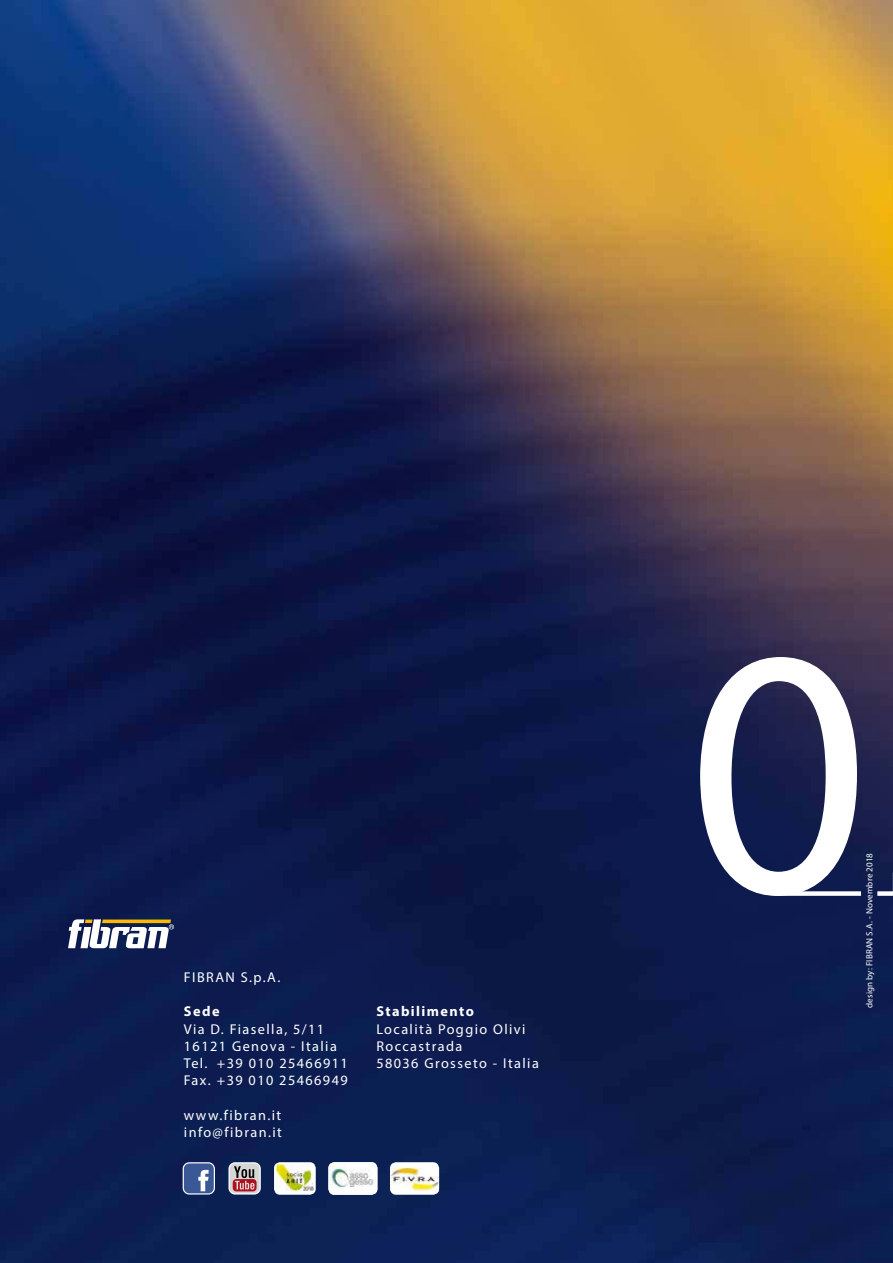
<style>
.page{position:relative;width:893px;height:1263px;background:#fff}
.page>*{position:absolute;margin:0;border:0;box-sizing:border-box;transform-origin:0 0}
.t1{font:355.5px "Myriad Pro";color:#fff}
.t2{font:14.25px/17.2px "Myriad Pro";letter-spacing:.1em;color:#fff}
.t3{font:700 14.25px "Myriad Pro";letter-spacing:.1em;color:#fff}
.t4{font:9px "Myriad Pro";letter-spacing:.015em;color:#fff}
</style>
<div class="page">
<img style="left:0;top:0;width:893px;height:1263px">
<svg style="left:68px;top:919px;width:106px;height:29px"></svg>
<div style="left:183px;top:1162px;width:32px;height:32px;border:2px solid #fff;border-radius:5px"></div>
<div style="left:184px;top:1163px;width:30px;height:30px;background:#3a5896;border-radius:5px"></div>
<svg style="left:198px;top:1170px;width:11px;height:21px"></svg>
<div style="left:228px;top:1162px;width:33px;height:32px;border:2px solid #fff;border-radius:5px"></div>
<svg style="left:230px;top:1163px;width:30px;height:30px"></svg>
<svg style="left:233px;top:1179px;width:24px;height:12px"></svg>
<svg style="left:234px;top:1166px;width:20px;height:23px"></svg>
<svg style="left:274px;top:1162px;width:42px;height:33px"></svg>
<img style="left:276px;top:1165px;width:37px;height:25px">
<img style="left:328px;top:1162px;width:49px;height:33px">
<div style="left:390px;top:1162px;width:49px;height:33px;background:#fff;border-radius:6px"></div>
<img style="left:390px;top:1167px;width:49px;height:24px">
<div style="left:877px;top:891px;width:16px;height:5px;background:#fff"></div>
<div style="left:774px;top:891px;width:87px;height:5px;background:#fff"></div>
<p class="t2" style="left:184px;top:970px;width:98px">FIBRAN S.p.A.</p>
<p class="t3" style="left:184px;top:1006px;width:37px">Sede</p>
<p class="t2" style="left:184px;top:1021px;width:165px">Via D. Fiasella, 5/11<br>16121 Genova - Italia<br>Tel. +39 010 25466911<br>Fax. +39 010 25466949</p>
<p class="t2" style="left:184px;top:1108px;width:100px">www.fibran.it info@fibran.it</p>
<p class="t3" style="left:376px;top:1006px;width:99px">Stabilimento</p>
<p class="t2" style="left:376px;top:1021px;width:164px">Località Poggio Olivi<br>Roccastrada<br>58036 Grosseto - Italia</p>
<h1 class="t1" style="left:687px;top:561px;width:184px">0</h1>
<p class="t4" style="left:866px;top:1008px;width:156px;rotate:-90deg">design by: FIBRAN S.A. - Novembre 2018</p>
</div>
